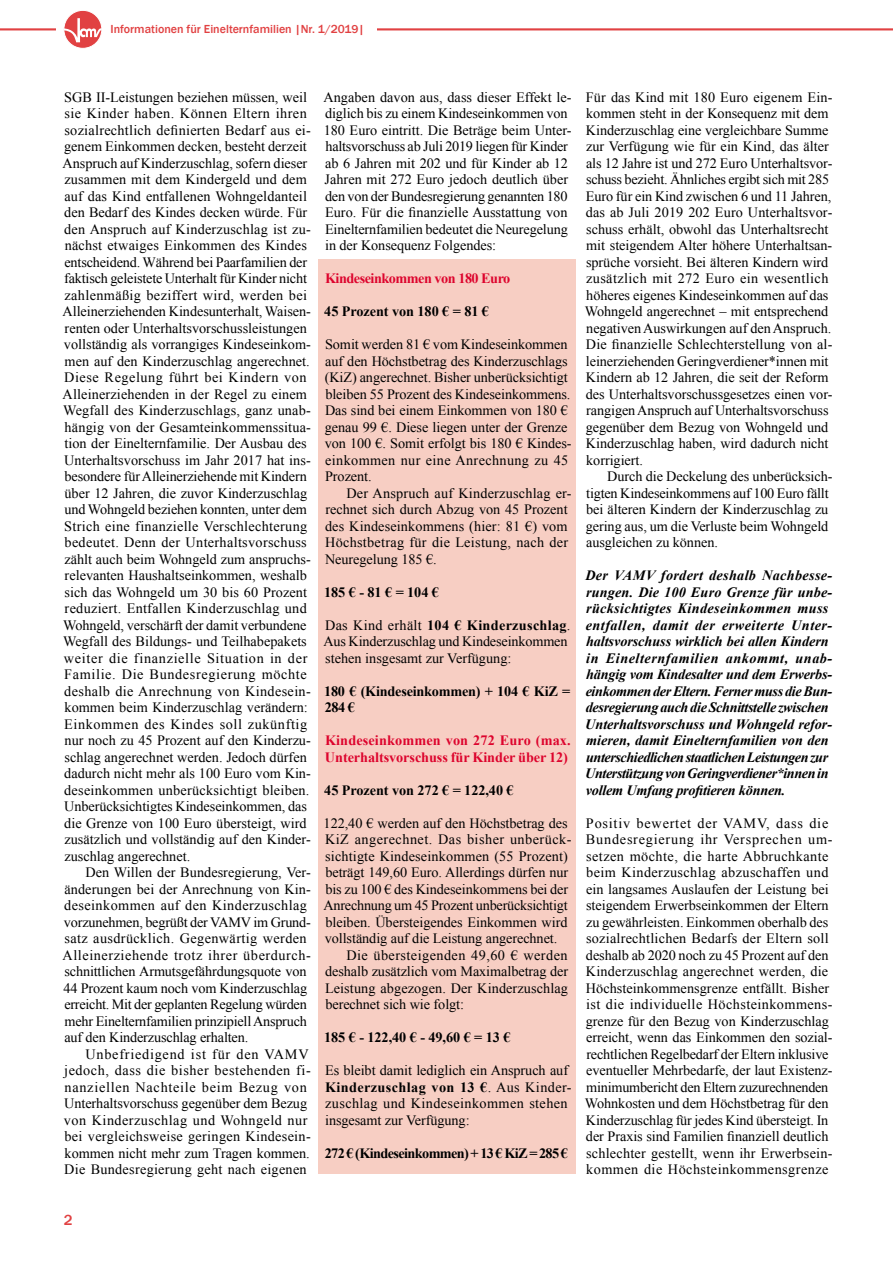
<style>
.page{position:relative;width:893px;height:1263px;background:#fff}
.page>*{position:absolute;margin:0;border:0;box-sizing:border-box;transform-origin:0 0}
.t1{font:500 15px "Franklin Gothic";color:#e14142}
.t2{font:14.25px/16.5px "Times New Roman";color:#000}
.t3{font:italic 700 14.25px/16.5px "Times New Roman";letter-spacing:-.005em;color:#000}
.t4{font:14.25px/16.5px "Times New Roman";letter-spacing:.02em;color:#000}
.t5{font:700 14.25px/16.5px "Times New Roman";letter-spacing:-.015em;color:#000}
.t6{font:700 14.25px/16.5px "Times New Roman";letter-spacing:-.005em;color:#dd042d}
.t7{font:14.25px "Times New Roman";letter-spacing:.035em;color:#000}
.t8{font:700 14.25px "Times New Roman";letter-spacing:-.045em;color:#000}
.t9{font:14.25px "Times New Roman";letter-spacing:.03em;color:#000}
.t10{font:700 14.25px "Times New Roman";letter-spacing:-.035em;color:#dd042d}
.t11{font:500 12px "Franklin Gothic";color:#e14142}
.s1{font-weight:700}
</style>
<div class="page">
<hr style="left:0;top:28px;width:893px;height:2px;background:#e14142">
<div style="left:56px;top:10px;width:46px;height:39px;background:#fff"></div>
<div style="left:64px;top:10px;width:38px;height:38px;background:#e14142;border-radius:50%"></div>
<svg style="left:64px;top:18px;width:38px;height:24px"></svg>
<div style="left:64px;top:10px;width:38px;height:38px;border:1px solid #fff;border-radius:50%"></div>
<div style="left:317px;top:259px;width:258px;height:915px;background:#f7cec3"></div>
<div style="left:102px;top:16px;width:274px;height:25px;background:#fff"></div>
<p class="t11" style="left:111px;top:21px;width:256px">Informationen für Einelternfamilien |Nr. 1/2019|</p>
<p class="t2" style="left:63px;top:88px;width:250px">SGB II-Leistungen beziehen müssen, weil sie Kinder haben. Können Eltern ihren sozialrechtlich definierten Bedarf aus ei&shy;genem Einkommen decken, besteht derzeit Anspruch auf Kinderzuschlag, sofern dieser zusammen mit dem Kindergeld und dem auf das Kind entfallenen Wohngeldanteil den Bedarf des Kindes decken würde. Für den Anspruch auf Kinderzuschlag ist zu&shy;nächst etwaiges Einkommen des Kindes entscheidend. Während bei Paarfamilien der faktisch geleistete Unterhalt für Kinder nicht zahlenmäßig beziffert wird, werden bei Alleinerziehenden Kindesunterhalt, Waisen&shy;renten oder Unterhaltsvorschussleistungen vollständig als vorrangiges Kindeseinkom&shy;men auf den Kinderzuschlag angerechnet.<br>Diese Regelung führt bei Kindern von Alleinerziehenden in der Regel zu einem Wegfall des Kinderzuschlags, ganz unab&shy;hängig von der Gesamteinkommenssitua&shy;tion der Einelternfamilie. Der Ausbau des Unterhaltsvorschuss im Jahr 2017 hat ins&shy;besondere für Alleinerziehende mit Kindern über 12 Jahren, die zuvor Kinderzuschlag und Wohngeld beziehen konnten, unter dem Strich eine finanzielle Verschlechterung bedeutet. Denn der Unterhaltsvorschuss zählt auch beim Wohngeld zum anspruchs&shy;relevanten Haushaltseinkommen, weshalb sich das Wohngeld um 30 bis 60 Prozent reduziert. Entfallen Kinderzuschlag und Wohngeld, verschärft der damit verbundene Wegfall des Bildungs- und Teilhabepakets weiter die finanzielle Situation in der Familie. Die Bundesregierung möchte deshalb die Anrechnung von Kindesein&shy;kommen beim Kinderzuschlag verändern:<br>Einkommen des Kindes soll zukünftig nur noch zu 45 Prozent auf den Kinderzu&shy;schlag angerechnet werden. Jedoch dürfen dadurch nicht mehr als 100 Euro vom Kin&shy;deseinkommen unberücksichtigt bleiben.<br>Unberücksichtigtes Kindeseinkommen, das die Grenze von 100 Euro übersteigt, wird zusätzlich und vollständig auf den Kinder&shy;zuschlag angerechnet.</p>
<p class="t2" style="left:63px;top:864px;width:250px;text-indent:23px">Den Willen der Bundesregierung, Ver&shy;änderungen bei der Anrechnung von Kin&shy;deseinkommen auf den Kinderzuschlag vorzunehmen, begrüßt der VAMV im Grund&shy;satz ausdrücklich. Gegenwärtig werden Alleinerziehende trotz ihrer überdurch&shy;schnittlichen Armutsgefährdungsquote von 44 Prozent kaum noch vom Kinderzuschlag erreicht. Mit der geplanten Regelung würden mehr Einelternfamilien prinzipiell Anspruch auf den Kinderzuschlag erhalten.</p>
<p class="t4" style="left:64px;top:1045px;width:248px;text-indent:22px">Unbefriedigend ist für den VAMV jedoch, dass die bisher bestehenden fi&shy;nanziellen Nachteile beim Bezug von Unterhaltsvorschuss gegenüber dem Bezug von Kinderzuschlag und Wohngeld nur bei vergleichsweise geringen Kindesein&shy;kommen nicht mehr zum Tragen kommen.<br>Die Bundesregierung geht nach eigenen</p>
<p class="t2" style="left:323px;top:88px;width:250px">Angaben davon aus, dass dieser Effekt le&shy;diglich bis zu einem Kindeseinkommen von 180 Euro eintritt. Die Beträge beim Unter&shy;haltsvorschuss ab Juli 2019 liegen für Kinder ab 6 Jahren mit 202 und für Kinder ab 12<br>Jahren mit 272 Euro jedoch deutlich über den von der Bundesregierung genannten 180<br>Euro. Für die finanzielle Ausstattung von Einelternfamilien bedeutet die Neuregelung in der Konsequenz Folgendes:</p>
<p class="t10" style="left:325px;top:269px;width:187px">Kindeseinkommen von 180 Euro</p>
<p class="t5" style="left:324px;top:303px;width:166px">45 Prozent von 180 € = 81 €</p>
<p class="t2" style="left:325px;top:336px;width:248px">Somit werden 81 € vom Kindeseinkommen auf den Höchstbetrag des Kinderzuschlags (KiZ) angerechnet. Bisher unberücksichtigt bleiben 55 Prozent des Kindeseinkommens.<br>Das sind bei einem Einkommen von 180 € genau 99 €. Diese liegen unter der Grenze von 100 €. Somit erfolgt bis 180 € Kindes&shy;einkommen nur eine Anrechnung zu 45<br>Prozent.</p>
<p class="t2" style="left:325px;top:484px;width:248px;text-indent:21px">Der Anspruch auf Kinderzuschlag er&shy;rechnet sich durch Abzug von 45 Prozent des Kindeseinkommens (hier: 81 €) vom Höchstbetrag für die Leistung, nach der Neuregelung 185 €.</p>
<p class="t5" style="left:324px;top:583px;width:116px">185 € - 81 € = 104 €</p>
<p class="t2" style="left:323px;top:616px;width:249px">Das Kind erhält <span class="s1">104 € Kinderzuschlag</span>.<br>Aus Kinderzuschlag und Kindeseinkommen stehen insgesamt zur Verfügung:</p>
<p class="t5" style="left:324px;top:682px;width:248px">180 € (Kindeseinkommen) + 104 € KiZ =<br>284 €</p>
<p class="t6" style="left:325px;top:732px;width:247px">Kindeseinkommen von 272 Euro (max.<br>Unterhaltsvorschuss für Kinder über 12)</p>
<p class="t5" style="left:324px;top:781px;width:191px">45 Prozent von 272 € = 122,40 €</p>
<p class="t2" style="left:324px;top:814px;width:245px">122,40 € werden auf den Höchstbetrag des</p>
<p class="t7" style="left:325px;top:830px;width:248px">KiZ angerechnet. Das bisher unberück-</p>
<p class="t2" style="left:325px;top:847px;width:244px">sichtigte Kindeseinkommen (55 Prozent)</p>
<p class="t2" style="left:325px;top:864px;width:244px">beträgt 149,60 Euro. Allerdings dürfen nur</p>
<p class="t2" style="left:325px;top:880px;width:244px">bis zu 100 € des Kindeseinkommens bei der</p>
<p class="t2" style="left:323px;top:897px;width:246px">Anrechnung um 45 Prozent unberücksichtigt</p>
<p class="t2" style="left:325px;top:913px;width:244px">bleiben. Übersteigendes Einkommen wird</p>
<p class="t2" style="left:325px;top:930px;width:234px">vollständig auf die Leistung angerechnet.</p>
<p class="t9" style="left:346px;top:945px;width:223px">Die übersteigenden 49,60 € werden</p>
<p class="t2" style="left:325px;top:963px;width:245px">deshalb zusätzlich vom Maximalbetrag der</p>
<p class="t2" style="left:325px;top:979px;width:244px">Leistung abgezogen. Der Kinderzuschlag</p>
<p class="t2" style="left:325px;top:996px;width:140px">berechnet sich wie folgt:</p>
<p class="t5" style="left:324px;top:1029px;width:188px">185 € - 122,40 € - 49,60 € = 13 €</p>
<p class="t2" style="left:325px;top:1062px;width:248px">Es bleibt damit lediglich ein Anspruch auf <span class="s1">Kinderzuschlag von 13 €</span>. Aus Kinder&shy;zuschlag und Kindeseinkommen stehen insgesamt zur Verfügung:</p>
<p class="t8" style="left:325px;top:1143px;width:245px">272 € (Kindeseinkommen) + 13 € KiZ = 285 €</p>
<p class="t2" style="left:585px;top:89px;width:249px">Für das Kind mit 180 Euro eigenem Ein&shy;kommen steht in der Konsequenz mit dem Kinderzuschlag eine vergleichbare Summe zur Verfügung wie für ein Kind, das älter als 12 Jahre ist und 272 Euro Unterhaltsvor&shy;schuss bezieht. Ähnliches ergibt sich mit 285<br>Euro für ein Kind zwischen 6 und 11 Jahren, das ab Juli 2019 202 Euro Unterhaltsvor&shy;schuss erhält, obwohl das Unterhaltsrecht mit steigendem Alter höhere Unterhaltsan&shy;sprüche vorsieht. Bei älteren Kindern wird zusätzlich mit 272 Euro ein wesentlich höheres eigenes Kindeseinkommen auf das Wohngeld angerechnet – mit entsprechend negativen Auswirkungen auf den Anspruch.<br>Die finanzielle Schlechterstellung von al&shy;leinerziehenden Geringverdiener*innen mit Kindern ab 12 Jahren, die seit der Reform des Unterhaltsvorschussgesetzes einen vor&shy;rangigen Anspruch auf Unterhaltsvorschuss gegenüber dem Bezug von Wohngeld und Kinderzuschlag haben, wird dadurch nicht korrigiert.</p>
<p class="t2" style="left:586px;top:468px;width:248px;text-indent:21px">Durch die Deckelung des unberücksich&shy;tigten Kindeseinkommens auf 100 Euro fällt bei älteren Kindern der Kinderzuschlag zu gering aus, um die Verluste beim Wohngeld ausgleichen zu können.</p>
<p class="t3" style="left:585px;top:567px;width:249px">Der VAMV fordert deshalb Nachbesse&shy;rungen. Die 100 Euro Grenze für unbe&shy;rücksichtigtes Kindeseinkommen muss entfallen, damit der erweiterte Unter&shy;haltsvorschuss wirklich bei allen Kindern in Einelternfamilien ankommt, unab&shy;hängig vom Kindesalter und dem Erwerbs&shy;einkommen der Eltern. Ferner muss die Bun&shy;desregierung auch die Schnittstelle zwischen Unterhaltsvorschuss und Wohngeld refor&shy;mieren, damit Einelternfamilien von den unterschiedlichen staatlichen Leistungen zur Unterstützung von Geringverdiener*innen in vollem Umfang profitieren können.</p>
<p class="t2" style="left:585px;top:815px;width:249px">Positiv bewertet der VAMV, dass die Bundesregierung ihr Versprechen um&shy;setzen möchte, die harte Abbruchkante beim Kinderzuschlag abzuschaffen und ein langsames Auslaufen der Leistung bei steigendem Erwerbseinkommen der Eltern zu gewährleisten. Einkommen oberhalb des sozialrechtlichen Bedarfs der Eltern soll deshalb ab 2020 noch zu 45 Prozent auf den Kinderzuschlag angerechnet werden, die Höchsteinkommensgrenze entfällt. Bisher ist die individuelle Höchsteinkommens&shy;grenze für den Bezug von Kinderzuschlag erreicht, wenn das Einkommen den sozial&shy;rechtlichen Regelbedarf der Eltern inklusive eventueller Mehrbedarfe, der laut Existenz&shy;minimumbericht den Eltern zuzurechnenden Wohnkosten und dem Höchstbetrag für den Kinderzuschlag für jedes Kind übersteigt. In der Praxis sind Familien finanziell deutlich schlechter gestellt, wenn ihr Erwerbsein&shy;kommen die Höchsteinkommensgrenze</p>
<p class="t1" style="left:64px;top:1210px;width:10px">2</p>
</div>
